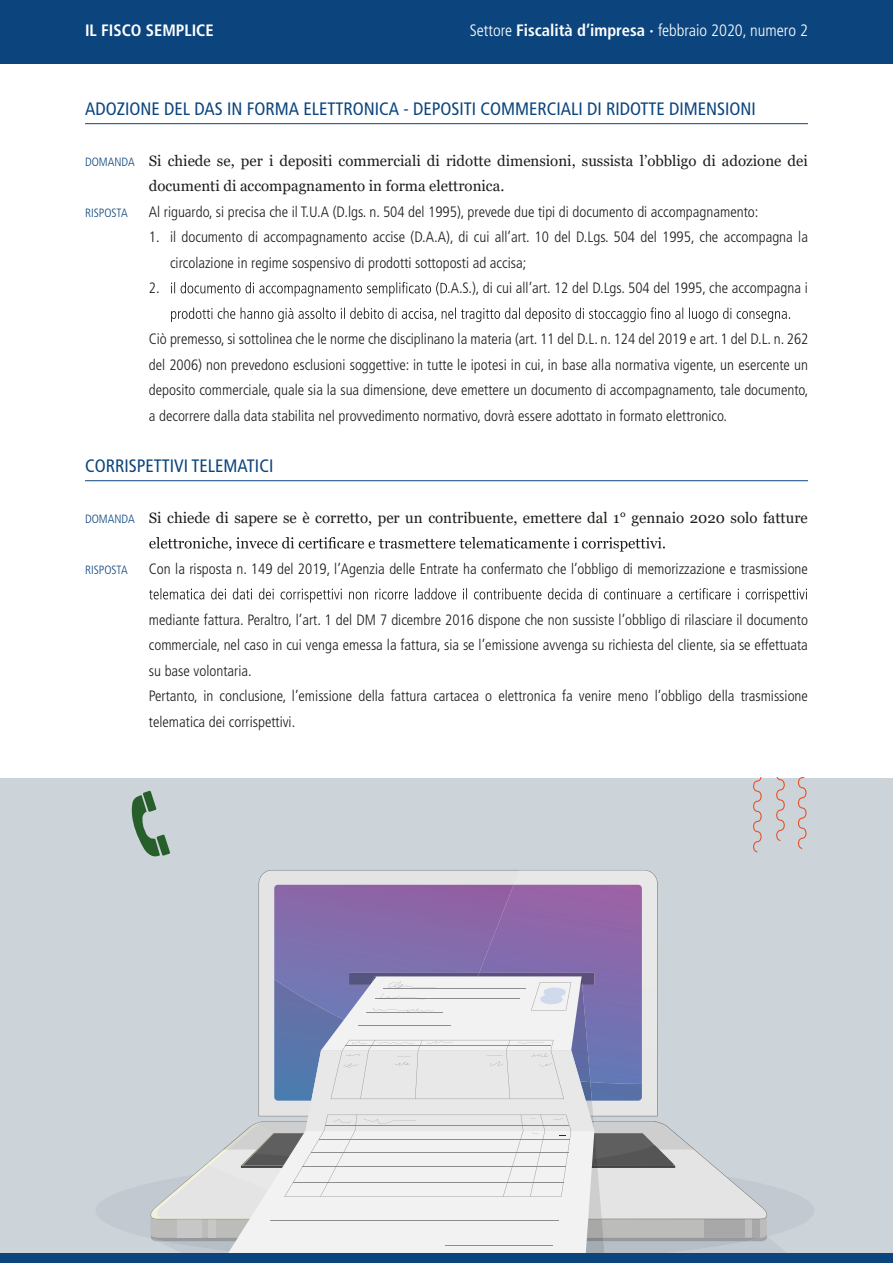
<style>
.page{position:relative;width:893px;height:1263px;background:#fff}
.page>*{position:absolute;margin:0;border:0;box-sizing:border-box;transform-origin:0 0}
.t1{font:condensed 18px "Frutiger LT Std";color:#0c457e}
.t2{font:300 condensed 16.5px "Frutiger LT Std";color:#fff}
.t3{font:700 condensed 16.5px "Frutiger LT Std";color:#fff}
.t4{font:300 condensed 15px/25.5px "Frutiger LT Std";color:#1d1d1b;text-align:justify}
.t5{font:15px/25.5px "Georgia";color:#1d1d1b}
.t6{font:300 condensed 12px "Frutiger LT Std";color:#0c457e}
.s1{font-weight:700}
.s2{font-family:"Frutiger LT Std";font-weight:300;font-stretch:condensed;font-size:12px;color:#0c457e}
</style>
<div class="page">
<div style="left:0;top:0;width:893px;height:64px;background:#0c457e"></div>
<div style="left:0;top:1252px;width:893px;height:11px;background:#0c457e"></div>
<hr style="left:85px;top:123px;width:723px;height:1px;background:#0c457e">
<hr style="left:85px;top:480px;width:723px;height:1px;background:#0c457e">
<svg style="left:171px;top:282px;width:276px;height:15px"></svg>
<svg style="left:171px;top:307px;width:619px;height:15px"></svg>
<svg style="left:149px;top:537px;width:516px;height:15px"></svg>
<svg style="left:149px;top:588px;width:658px;height:15px"></svg>
<div style="left:0;top:778px;width:893px;height:474px;background:#ccd4da"></div>
<svg style="left:96px;top:1184px;width:718px;height:54px;fill:#c3c9d1"></svg>
<svg style="left:149px;top:870px;width:639px;height:382px"></svg>
<svg style="left:776px;top:778px;width:9px;height:63px"></svg>
<svg style="left:798px;top:778px;width:8px;height:71px"></svg>
<svg style="left:753px;top:778px;width:9px;height:74px"></svg>
<svg style="left:131px;top:791px;width:39px;height:66px"></svg>
<p class="t3" style="left:85px;top:20px;width:130px">IL FISCO SEMPLICE</p>
<p class="t2" style="left:470px;top:21px;width:340px">Settore <span class="s1">Fiscalità d’impresa ·</span> febbraio 2020, numero 2</p>
<p class="t1" style="left:85px;top:98px;width:672px">ADOZIONE DEL DAS IN FORMA ELETTRONICA - DEPOSITI COMMERCIALI DI RIDOTTE DIMENSIONI</p>
<p class="t5" style="left:149px;top:148px;width:661px;text-indent:-64px"><span class="s2">DOMANDA</span> Si chiede se, per i depositi commerciali di ridotte dimensioni, sussista l’obbligo di adozione dei documenti di accompagnamento in forma elettronica.</p>
<p class="t6" style="left:85px;top:206px;width:44px">RISPOSTA</p>
<p class="t4" style="left:149px;top:199px;width:611px">Al riguardo, si precisa che il T.U.A (D.lgs. n. 504 del 1995), prevede due tipi di documento di accompagnamento:</p>
<p class="t4" style="left:149px;top:225px;width:661px">1. il documento di accompagnamento accise (D.A.A), di cui all’art. 10 del D.Lgs. 504 del 1995, che accompagna la</p>
<p class="t4" style="left:170px;top:250px;width:358px">circolazione in regime sospensivo di prodotti sottoposti ad accisa;</p>
<p class="t4" style="left:149px;top:276px;width:12px">2.</p>
<p class="t4" style="left:447px;top:276px;width:362px">.A.S.), di cui all’art. 12 del D.Lgs. 504 del 1995, che accompagna i</p>
<p class="t4" style="left:149px;top:327px;width:661px">Ciò premesso, si sottolinea che le norme che disciplinano la materia (art. 11 del D.L. n. 124 del 2019 e art. 1 del D.L. n. 262 del 2006) non prevedono esclusioni soggettive: in tutte le ipotesi in cui, in base alla normativa vigente, un esercente un deposito commerciale, quale sia la sua dimensione, deve emettere un documento di accompagnamento, tale documento, a decorrere dalla data stabilita nel provvedimento normativo, dovrà essere adottato in formato elettronico.</p>
<p class="t1" style="left:85px;top:455px;width:190px">CORRISPETTIVI TELEMATICI</p>
<p class="t5" style="left:85px;top:505px;width:724px"><span class="s2">DOMANDA</span> Si chiede di sapere se è corretto, per un contribuente, emettere dal 1° gennaio 2020 solo fatture</p>
<p class="t6" style="left:85px;top:563px;width:44px">RISPOSTA</p>
<p class="t4" style="left:149px;top:556px;width:661px">Con la risposta n. 149 del 2019, l’Agenzia delle Entrate ha confermato che l’obbligo di memorizzazione e trasmissione</p>
<p class="t4" style="left:149px;top:607px;width:661px;text-align:left">mediante fattura. Peraltro, l’art. 1 del DM 7 dicembre 2016 dispone che non sussiste l’obbligo di rilasciare il documento commerciale, nel caso in cui venga emessa la fattura, sia se l’emissione avvenga su richiesta del cliente, sia se effettuata su base volontaria.<br>Pertanto, in conclusione, l’emissione della fattura cartacea o elettronica fa venire meno l’obbligo della trasmissione telematica dei corrispettivi.</p>
</div>
